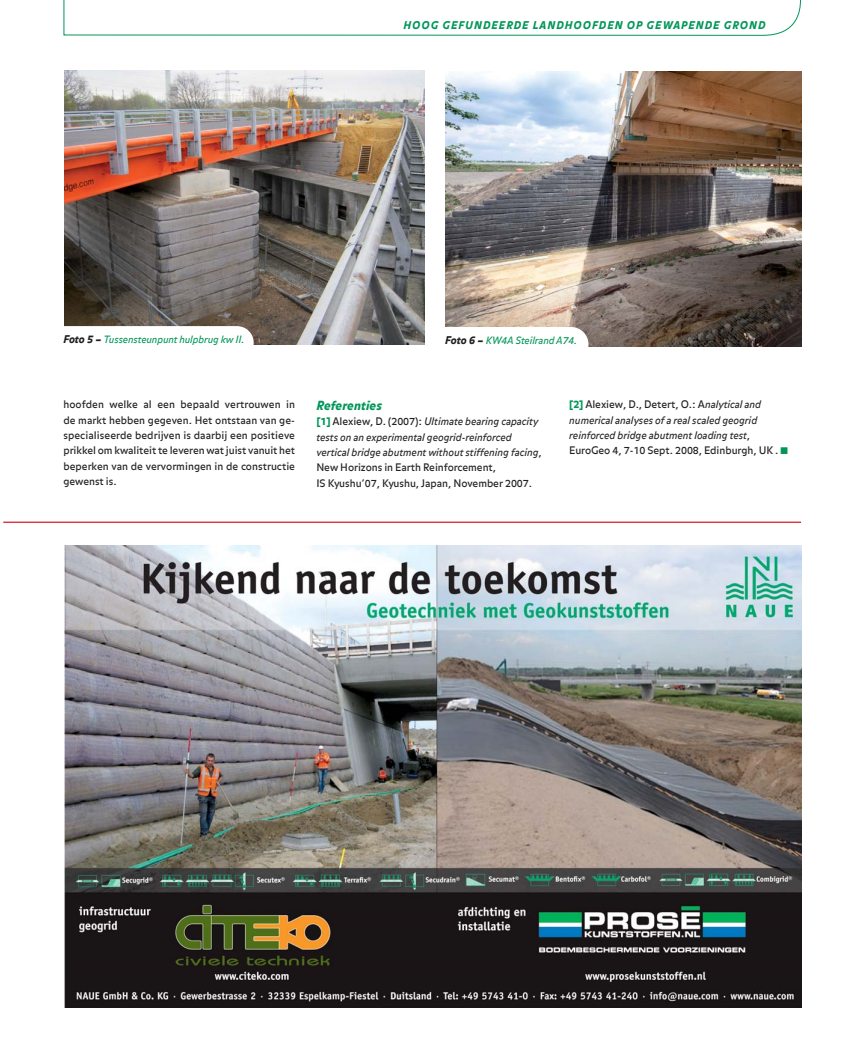
<style>
.page{position:relative;width:851px;height:1053px;background:#fff}
.page>*{position:absolute;margin:0;border:0;box-sizing:border-box;transform-origin:0 0}
.t1{font:italic 900 12.5px "Balance";letter-spacing:.02em;color:#009659}
.t2{font:italic 900 10.62px "Balance";letter-spacing:.1em;color:#009659}
.t3{font:italic 10.25px/15.4px "Balance";letter-spacing:-.005em;color:#231f20}
.t4{font:10.25px/15.4px "Balance";color:#231f20;text-align:justify}
.t5{font:italic 10px "Balance";letter-spacing:-.01em;color:#009659}
.s1{font-weight:900;font-size:10.62px;color:#231f20}
.s2{font-weight:900;font-style:normal;color:#009659}
.s3{font-style:normal}
</style>
<div class="page">
<svg style="left:63px;top:0;width:737px;height:36px"></svg>
<img style="left:64px;top:71px;width:360px;height:273px">
<div style="left:44px;top:326px;width:209px;height:33px;background:#fff;border-radius:17px"></div>
<img style="left:445px;top:71px;width:356px;height:275px">
<div style="left:429px;top:327px;width:159px;height:35px;background:#fff;border-radius:17px"></div>
<hr style="left:3px;top:521px;width:798px;height:2px;background:#d71829">
<img style="left:65px;top:545px;width:736px;height:462px">
<p class="t2" style="left:403px;top:21px;width:363px">HOOG GEFUNDEERDE LANDHOOFDEN OP GEWAPENDE GROND</p>
<p class="t5" style="left:63px;top:336px;width:183px"><span class="s1">Foto 5 –</span> Tussensteunpunt hulpbrug kw II.</p>
<p class="t5" style="left:445px;top:337px;width:133px"><span class="s1">Foto 6 –</span> KW4A Steilrand A74.</p>
<p class="t4" style="left:63px;top:398px;width:233px">hoofden welke al een bepaald vertrouwen in de markt hebben gegeven. Het ontstaan van ge&shy;specialiseerde bedrijven is daarbij een positieve prikkel om kwaliteit te leveren wat juist vanuit het beperken van de vervormingen in de constructie gewenst is.</p>
<p class="t1" style="left:316px;top:401px;width:67px">Referenties</p>
<p class="t3" style="left:316px;top:415px;width:227px"><span class="s2">[1]</span> <span class="s3">Alexiew, D. (2007):</span> Ultimate bearing capacity tests on an experimental geogrid-reinforced vertical bridge abutment without stiffening facing<span class="s3">, New Horizons in Earth Reinforcement,<br>IS Kyushu’07, Kyushu, Japan, November 2007.</span></p>
<p class="t3" style="left:569px;top:398px;width:211px"><span class="s2">[2]</span> <span class="s3">Alexiew, D., Detert, O.: A</span>nalytical and numerical analyses of a real scaled geogrid reinforced bridge abutment loading test<span class="s3">, EuroGeo 4, 7-10 Sept. 2008, Edinburgh, UK .</span></p>
</div>
